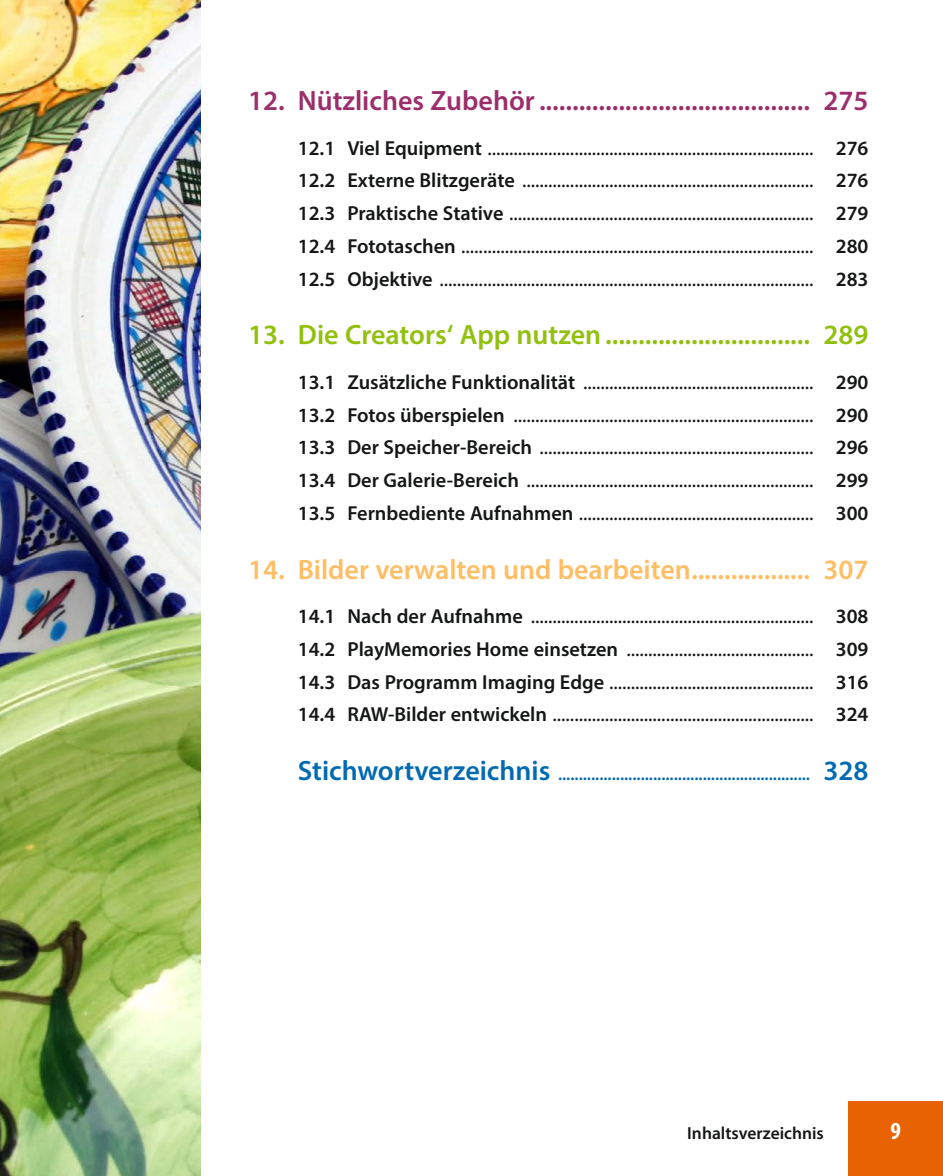
<style>
.page{position:relative;width:943px;height:1176px;background:#fff}
.page>*{position:absolute;margin:0;border:0;box-sizing:border-box;transform-origin:0 0}
.t1{font:600 28px "Myriad Pro";color:#9b2e6b}
.t2{font:600 28px "Myriad Pro";color:#91c00d}
.t3{font:600 28px "Myriad Pro";color:#ffbd64}
.t4{font:700 condensed 24.5px "Myriad Pro";color:#fff}
.t5{font:21px "Myriad Pro";color:#151616}
.t6{font:600 17.5px "Myriad Pro";color:#006ab2}
.t7{font:600 17.5px "Myriad Pro";color:#151616}
.s1{font-weight:600;font-size:20.3px}
.s2{font-size:28px}
</style>
<div class="page">
<div style="left:848px;top:1101px;width:95px;height:75px;background:#e86202"></div>
<img style="left:0;top:0;width:201px;height:1176px">
<p class="t1" style="left:248px;top:83px;width:622px">12. Nützliches Zubehör......................................... 275</p>
<p class="t5" style="left:298px;top:135px;width:572px"><span class="s1">12.1 Viel Equipment</span> ........................................................................... <span class="s1">276</span></p>
<p class="t5" style="left:298px;top:167px;width:572px"><span class="s1">12.2 Externe Blitzgeräte</span> ................................................................... <span class="s1">276</span></p>
<p class="t5" style="left:298px;top:200px;width:572px"><span class="s1">12.3 Praktische Stative</span> ...................................................................... <span class="s1">279</span></p>
<p class="t5" style="left:298px;top:233px;width:572px"><span class="s1">12.4 Fototaschen</span> ................................................................................. <span class="s1">280</span></p>
<p class="t5" style="left:298px;top:266px;width:572px"><span class="s1">12.5 Objektive</span> ...................................................................................... <span class="s1">283</span></p>
<p class="t2" style="left:248px;top:317px;width:622px">13. Die Creators‘ App nutzen............................... 289</p>
<p class="t5" style="left:298px;top:369px;width:572px"><span class="s1">13.1 Zusätzliche Funktionalität</span> ..................................................... <span class="s1">290</span></p>
<p class="t5" style="left:298px;top:402px;width:572px"><span class="s1">13.2 Fotos überspielen</span> ..................................................................... <span class="s1">290</span></p>
<p class="t5" style="left:298px;top:434px;width:572px"><span class="s1">13.3 Der Speicher-Bereich</span> ............................................................... <span class="s1">296</span></p>
<p class="t5" style="left:298px;top:467px;width:572px"><span class="s1">13.4 Der Galerie-Bereich</span> .................................................................. <span class="s1">299</span></p>
<p class="t5" style="left:298px;top:500px;width:572px"><span class="s1">13.5 Fernbediente Aufnahmen</span> ...................................................... <span class="s1">300</span></p>
<p class="t3" style="left:248px;top:551px;width:622px">14. Bilder verwalten und bearbeiten.................. 307</p>
<p class="t5" style="left:298px;top:603px;width:572px"><span class="s1">14.1 Nach der Aufnahme</span> ................................................................. <span class="s1">308</span></p>
<p class="t5" style="left:298px;top:636px;width:572px"><span class="s1">14.2 PlayMemories Home einsetzen</span> ........................................... <span class="s1">309</span></p>
<p class="t5" style="left:298px;top:668px;width:572px"><span class="s1">14.3 Das Programm Imaging Edge</span> ............................................... <span class="s1">316</span></p>
<p class="t5" style="left:298px;top:701px;width:572px"><span class="s1">14.4 RAW-Bilder entwickeln</span> ............................................................ <span class="s1">324</span></p>
<p class="t6" style="left:298px;top:763px;width:572px"><span class="s2">Stichwortverzeichnis</span> ............................................................. <span class="s2">328</span></p>
<p class="t7" style="left:687px;top:1121px;width:138px">Inhaltsverzeichnis</p>
<p class="t4" style="left:890px;top:1115px;width:12px">9</p>
</div>
